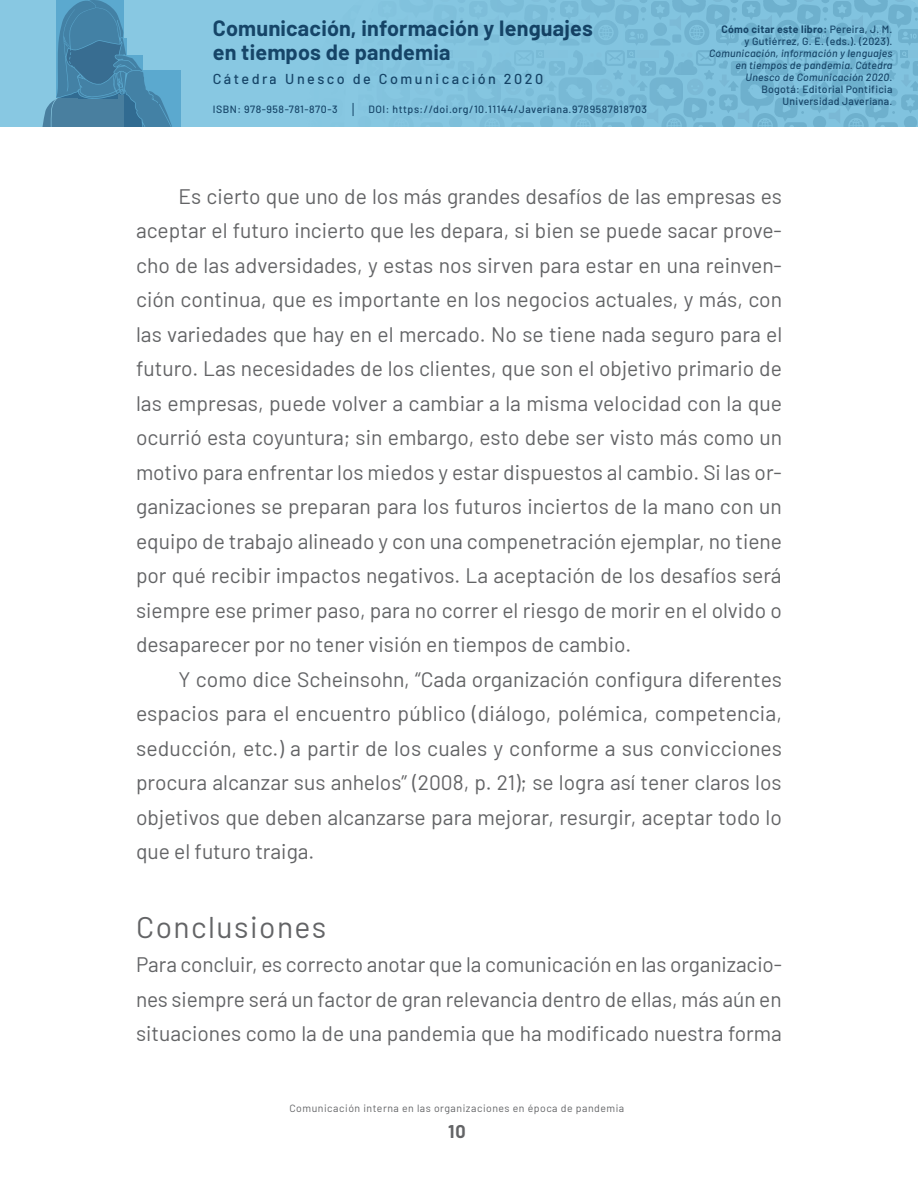
<style>
.page{position:relative;width:918px;height:1188px;background:#fff}
.page>*{position:absolute;margin:0;border:0;box-sizing:border-box;transform-origin:0 0}
.T2{font:30px "Barlow";letter-spacing:.05em;color:#636466}
.t1{font:700 21.6px/23.4px "Barlow";letter-spacing:.01em;color:#164568}
.TEXTO{font:21px/34.5px "Barlow";color:#636466;text-align:justify}
.Primer{font:21px/34.5px "Barlow";color:#636466;text-align:justify}
.t2{font:700 18px "Barlow";color:#636466}
.t3{font:500 14.4px "Barlow";letter-spacing:.175em;color:#164568}
.t4{font:italic 500 10.5px/12px "Barlow";letter-spacing:.025em;color:#164568;text-align:right}
.t5{font:500 10.5px "Barlow";letter-spacing:.05em;color:#164568}
.t6{font:500 10.5px/12px "Barlow";letter-spacing:.025em;color:#164568;text-align:right}
.t7{font:10.5px "Barlow";letter-spacing:.05em;color:#636466}
.s1{font-weight:700}
.s2{font-style:normal}
</style>
<div class="page">
<div style="left:0;top:0;width:918px;height:127px;background:#88c8e2"></div>
<svg style="left:42px;top:0;width:138px;height:127px"></svg>
<svg style="left:470px;top:0;width:448px;height:127px;fill:#7fc0db"></svg>
<p class="t1" style="left:213px;top:15px;width:382px">Comunicación, información y lenguajes en tiempos de pandemia</p>
<p class="t3" style="left:213px;top:68px;width:332px">Cátedra Unesco de Comunicación 2020</p>
<p class="t5" style="left:213px;top:102px;width:126px">ISBN: 978-958-781-870-3</p>
<p class="t5" style="left:369px;top:102px;width:280px">DOI: https://doi.org/10.11144/Javeriana.9789587818703</p>
<p class="t6" style="left:722px;top:22px;width:172px"><span class="s1">Cómo citar este libro:</span> Pereira, J. M. y Gutiérrez, G. E. (eds.). (2023).</p>
<p class="t4" style="left:709px;top:46px;width:185px">Comunicación, información y lenguajes en tiempos de pandemia. Cátedra<br>Unesco de Comunicación 2020<span class="s2">.<br>Bogotá: Editorial Pontificia<br>Universidad Javeriana.</span></p>
<p class="TEXTO" style="left:136px;top:177px;width:648px;text-indent:43px">Es cierto que uno de los más grandes desafíos de las empresas es aceptar el futuro incierto que les depara, si bien se puede sacar prove&shy;cho de las adversidades, y estas nos sirven para estar en una reinven&shy;ción continua, que es importante en los negocios actuales, y más, con las variedades que hay en el mercado. No se tiene nada seguro para el futuro. Las necesidades de los clientes, que son el objetivo primario de las empresas, puede volver a cambiar a la misma velocidad con la que ocurrió esta coyuntura; sin embargo, esto debe ser visto más como un motivo para enfrentar los miedos y estar dispuestos al cambio. Si las or&shy;ganizaciones se preparan para los futuros inciertos de la mano con un equipo de trabajo alineado y con una compenetración ejemplar, no tiene por qué recibir impactos negativos. La aceptación de los desafíos será siempre ese primer paso, para no correr el riesgo de morir en el olvido o desaparecer por no tener visión en tiempos de cambio.</p>
<p class="TEXTO" style="left:136px;top:660px;width:647px;text-indent:43px">Y como dice Scheinsohn, “Cada organización configura diferentes espacios para el encuentro público (diálogo, polémica, competencia, seducción, etc.) a partir de los cuales y conforme a sus convicciones procura alcanzar sus anhelos” (2008, p. 21); se logra así tener claros los objetivos que deben alcanzarse para mejorar, resurgir, aceptar todo lo que el futuro traiga.</p>
<p class="T2" style="left:136px;top:905px;width:192px">Conclusiones</p>
<p class="Primer" style="left:136px;top:946px;width:647px">Para concluir, es correcto anotar que la comunicación en las organizacio&shy;nes siempre será un factor de gran relevancia dentro de ellas, más aún en situaciones como la de una pandemia que ha modificado nuestra forma</p>
<p class="t7" style="left:289px;top:1100px;width:336px">Comunicación interna en las organizaciones en época de pandemia</p>
<p class="t2" style="left:448px;top:1119px;width:19px">10</p>
</div>
